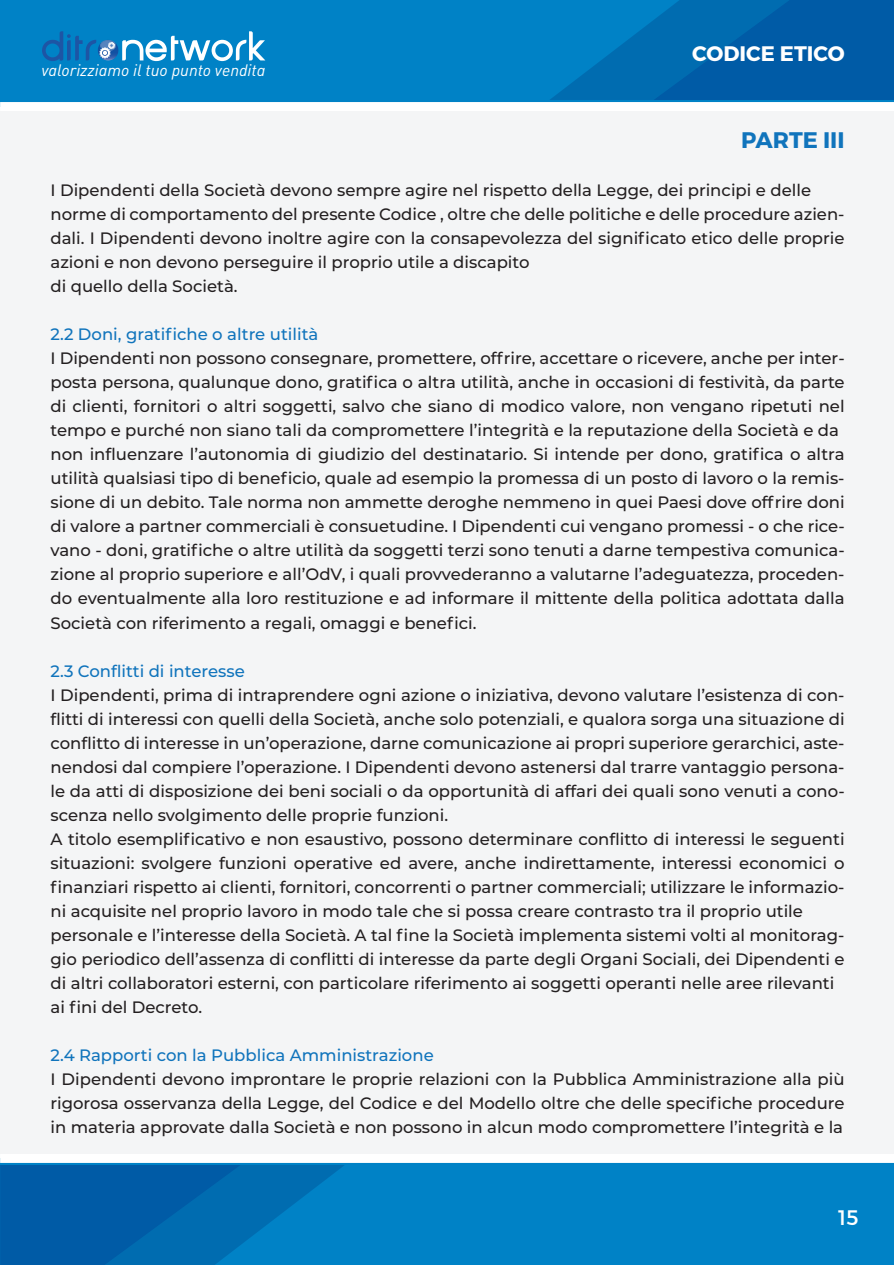
<style>
.page{position:relative;width:894px;height:1265px;background:#fff}
.page>*{position:absolute;margin:0;border:0;box-sizing:border-box;transform-origin:0 0}
.t1{font:700 22.5px "Montserrat";color:#1074bc}
.t2{font:700 21px "Montserrat";color:#fff}
.t3{font:21px "Montserrat";color:#fff}
.t4{font:500 16.5px/24px "Montserrat";color:#231f20}
.t5{font:500 16.5px "Montserrat";color:#1074bc}
.t6{font:16.35px "DIN Regular Italic Alt";color:#fff}
</style>
<div class="page">
<div style="left:0;top:0;width:894px;height:1264px;background:#f4f5f6"></div>
<div style="left:0;top:1158px;width:894px;height:106px;background:#0082c6"></div>
<svg style="left:0;top:1165px;width:344px;height:99px"></svg>
<div style="left:0;top:1153px;width:894px;height:9px;background:#fff"></div>
<div style="left:0;top:0;width:894px;height:106px;background:#0082c6"></div>
<svg style="left:550px;top:0;width:344px;height:100px"></svg>
<div style="left:0;top:102px;width:894px;height:9px;background:#fff"></div>
<svg style="left:42px;top:31px;width:223px;height:31px"></svg>
<p class="t6" style="left:41px;top:64px;width:226px">valorizziamo il tuo punto vendita</p>
<p class="t2" style="left:692px;top:46px;width:154px">CODICE ETICO</p>
<h1 class="t1" style="left:741px;top:132px;width:105px">PARTE III</h1>
<p class="t4" style="left:50px;top:178px;width:795px">I Dipendenti della Società devono sempre agire nel rispetto della Legge, dei principi e delle norme di comportamento del presente Codice , oltre che delle politiche e delle procedure azien&shy;dali. I Dipendenti devono inoltre agire con la consapevolezza del significato etico delle proprie azioni e non devono perseguire il proprio utile a discapito<br>di quello della Società.</p>
<p class="t5" style="left:50px;top:325px;width:269px">2.2 Doni, gratifiche o altre utilità</p>
<p class="t4" style="left:50px;top:346px;width:796px">I Dipendenti non possono consegnare, promettere, offrire, accettare o ricevere, anche per inter&shy;posta persona, qualunque dono, gratifica o altra utilità, anche in occasioni di festività, da parte di clienti, fornitori o altri soggetti, salvo che siano di modico valore, non vengano ripetuti nel tempo e purché non siano tali da compromettere l’integrità e la reputazione della Società e da non influenzare l’autonomia di giudizio del destinatario. Si intende per dono, gratifica o altra utilità qualsiasi tipo di beneficio, quale ad esempio la promessa di un posto di lavoro o la remis&shy;sione di un debito. Tale norma non ammette deroghe nemmeno in quei Paesi dove offrire doni di valore a partner commerciali è consuetudine. I Dipendenti cui vengano promessi - o che rice&shy;vano - doni, gratifiche o altre utilità da soggetti terzi sono tenuti a darne tempestiva comunica&shy;zione al proprio superiore e all’OdV, i quali provvederanno a valutarne l’adeguatezza, proceden&shy;do eventualmente alla loro restituzione e ad informare il mittente della politica adottata dalla Società con riferimento a regali, omaggi e benefici.</p>
<p class="t5" style="left:50px;top:661px;width:196px">2.3 Conflitti di interesse</p>
<p class="t4" style="left:50px;top:682px;width:796px">I Dipendenti, prima di intraprendere ogni azione o iniziativa, devono valutare l’esistenza di con&shy;flitti di interessi con quelli della Società, anche solo potenziali, e qualora sorga una situazione di conflitto di interesse in un’operazione, darne comunicazione ai propri superiore gerarchici, aste&shy;nendosi dal compiere l’operazione. I Dipendenti devono astenersi dal trarre vantaggio persona&shy;le da atti di disposizione dei beni sociali o da opportunità di affari dei quali sono venuti a cono&shy;scenza nello svolgimento delle proprie funzioni.<br>A titolo esemplificativo e non esaustivo, possono determinare conflitto di interessi le seguenti situazioni: svolgere funzioni operative ed avere, anche indirettamente, interessi economici o finanziari rispetto ai clienti, fornitori, concorrenti o partner commerciali; utilizzare le informazio&shy;ni acquisite nel proprio lavoro in modo tale che si possa creare contrasto tra il proprio utile personale e l’interesse della Società. A tal fine la Società implementa sistemi volti al monitorag&shy;gio periodico dell’assenza di conflitti di interesse da parte degli Organi Sociali, dei Dipendenti e di altri collaboratori esterni, con particolare riferimento ai soggetti operanti nelle aree rilevanti ai fini del Decreto.</p>
<p class="t5" style="left:50px;top:1046px;width:385px">2.4 Rapporti con la Pubblica Amministrazione</p>
<p class="t4" style="left:50px;top:1067px;width:796px;text-align:justify">I Dipendenti devono improntare le proprie relazioni con la Pubblica Amministrazione alla più rigorosa osservanza della Legge, del Codice e del Modello oltre che delle specifiche procedure in materia approvate dalla Società e non possono in alcun modo compromettere l’integrità e la</p>
<p class="t3" style="left:838px;top:1205px;width:22px">15</p>
</div>
